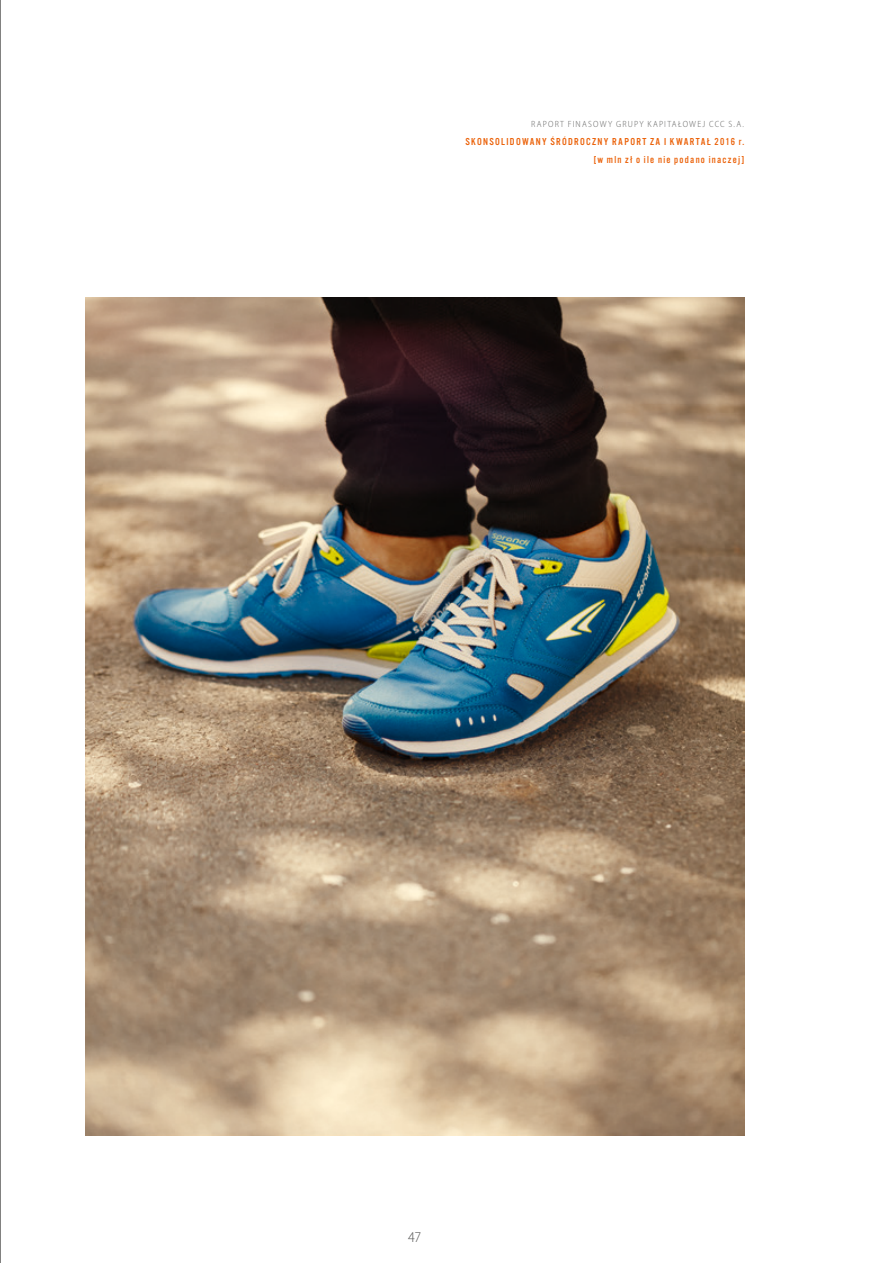
<style>
.page{position:relative;width:893px;height:1263px;background:#fff}
.page>*{position:absolute;margin:0;border:0;box-sizing:border-box;transform-origin:0 0}
.t1{font:300 semi-condensed 15px "Myriad Pro";color:#575756}
.t2{font:10.5px/18px "Alternate Got No 3 DOT";letter-spacing:.12em;color:#eb620a;text-align:right}
.t3{font:300 semi-condensed 9px "Myriad Pro";letter-spacing:.135em;color:#646463}
</style>
<div class="page">
<hr style="left:0;top:0;width:1px;height:1263px;background:#575756">
<img style="left:85px;top:298px;width:659px;height:837px">
<p class="t3" style="left:531px;top:118px;width:215px">RAPORT FINASOWY GRUPY KAPITAŁOWEJ CCC S.A.</p>
<p class="t2" style="left:465px;top:132px;width:280px">SKONSOLIDOWANY ŚRÓDROCZNY RAPORT ZA I KWARTAŁ 2016 r. [w mln zł o ile nie podano inaczej]</p>
<h1 class="t1" style="left:408px;top:1228px;width:14px">47</h1>
</div>
